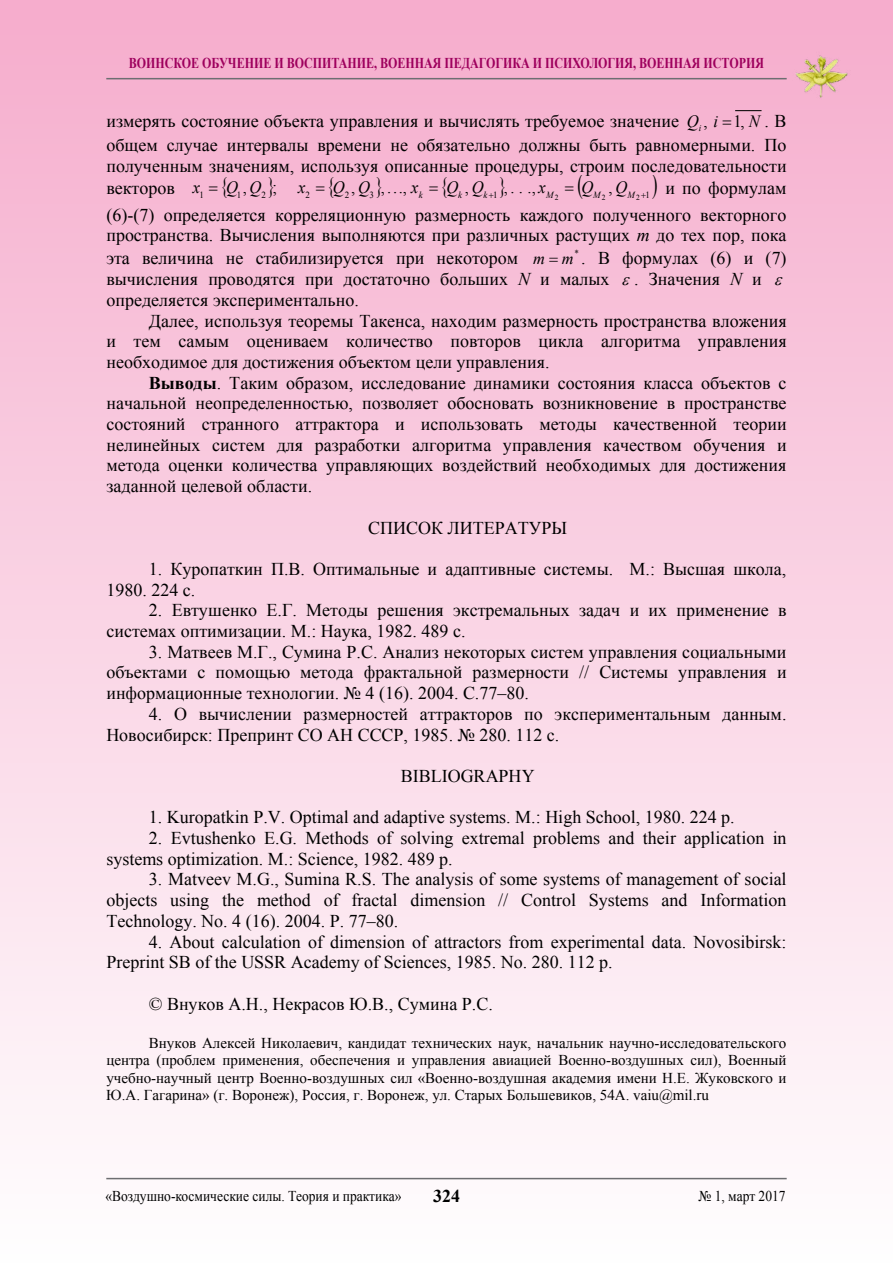
<style>
.page{position:relative;width:893px;height:1263px;background:#fff}
.page>*{position:absolute;margin:0;border:0;box-sizing:border-box;transform-origin:0 0}
.t1{font:18px/20.7px "Times New Roman";color:#000}
.t2{font:700 18px "Times New Roman";color:#000}
.t3{font:17.25px "Times New Roman";color:#000;scale:.96 1}
.t4{font:italic 17.25px "Times New Roman";color:#000;scale:.96 1}
.t5{font:15px/17.2px "Times New Roman";color:#000;text-align:justify}
.t6{font:700 15px "Times New Roman";color:#9e005d;scale:.8 1}
.t7{font:15px "Times New Roman";color:#000;scale:.9 1}
.t8{font:9.45px "Times New Roman";color:#000;scale:.96 1}
.t9{font:italic 9.45px "Times New Roman";color:#000;scale:.96 1}
.t10{font:9px "Times New Roman";color:#000}
.t11{font:7.8px "Times New Roman";color:#000;scale:.96 1}
.s1{font-style:italic;font-size:17.25px}
.s2{font-size:17.25px}
.s3{font-style:italic}
.s4{font-style:italic;font-size:16.5px}
.s5{font-weight:700}
</style>
<div class="page">
<div style="left:0;top:0;width:893px;height:1263px;background:linear-gradient(to bottom,#f6accc,#fefefe)"></div>
<hr style="left:106px;top:78px;width:681px;height:1px;background:#6d6e71">
<hr style="left:106px;top:1178px;width:681px;height:1px;background:#6d6e71">
<img style="left:792px;top:52px;width:58px;height:47px">
<svg style="left:736px;top:110px;width:25px;height:1px"></svg>
<svg style="left:723px;top:120px;width:8px;height:4px"></svg>
<svg style="left:269px;top:177px;width:4px;height:21px"></svg>
<svg style="left:377px;top:177px;width:4px;height:21px"></svg>
<svg style="left:500px;top:177px;width:4px;height:21px"></svg>
<svg style="left:652px;top:174px;width:5px;height:25px"></svg>
<svg style="left:209px;top:177px;width:18px;height:21px"></svg>
<svg style="left:316px;top:177px;width:18px;height:21px"></svg>
<svg style="left:429px;top:177px;width:18px;height:21px"></svg>
<svg style="left:489px;top:193px;width:4px;height:5px"></svg>
<svg style="left:565px;top:174px;width:17px;height:25px"></svg>
<svg style="left:641px;top:193px;width:5px;height:5px"></svg>
<svg style="left:549px;top:257px;width:9px;height:4px"></svg>
<svg style="left:622px;top:277px;width:9px;height:8px"></svg>
<svg style="left:774px;top:277px;width:9px;height:8px"></svg>
<p class="t6" style="left:129px;top:52px;width:796px">воинское обучение и воспитание, военная педагогика и психология, военная история</p>
<p class="t1" style="left:106px;top:109px;width:682px;line-height:24px">измерять состояние объекта управления и вычислять требуемое значение <span class="s1">Q</span><sub>i</sub> <span class="s2">,</span> <span class="s1">i</span> <span class="s2">1,</span> <span class="s1">N</span> . В общем случае интервалы времени не обязательно должны быть равномерными. По</p>
<p class="t1" style="left:106px;top:155px;width:682px;line-height:21.8px">полученным значениям, используя описанные процедуры, строим последовательности векторов</p>
<p class="t1" style="left:106px;top:174px;width:682px;line-height:27.2px;text-align:right">и по формулам<br>(6)-(7) определяется корреляционную размерность каждого полученного векторного</p>
<p class="t1" style="left:106px;top:224px;width:682px;line-height:22.2px">пространства. Вычисления выполняются при различных растущих <span class="s3">m</span> до тех пор, пока эта величина не стабилизируется при некотором</p>
<p class="t4" style="left:193px;top:176px;width:9px">x</p>
<p class="t4" style="left:226px;top:176px;width:38px">Q Q</p>
<p class="t4" style="left:298px;top:176px;width:9px">x</p>
<p class="t4" style="left:333px;top:176px;width:40px">Q Q</p>
<p class="t4" style="left:446px;top:176px;width:40px">Q Q</p>
<p class="t9" style="left:419px;top:188px;width:6px">k</p>
<p class="t9" style="left:458px;top:188px;width:6px">k</p>
<p class="t9" style="left:484px;top:188px;width:6px">k</p>
<p class="t9" style="left:546px;top:188px;width:9px">M</p>
<p class="t4" style="left:581px;top:176px;width:57px">Q<sub>M</sub> Q<sub>M</sub></p>
<p class="t3" style="left:243px;top:176px;width:6px">,</p>
<p class="t3" style="left:273px;top:176px;width:6px">;</p>
<p class="t3" style="left:351px;top:176px;width:6px">,</p>
<p class="t3" style="left:381px;top:176px;width:41px">,..., <span class="s3">x</span></p>
<p class="t3" style="left:465px;top:176px;width:6px">,</p>
<p class="t3" style="left:504px;top:176px;width:45px">,. . .,<span class="s3">x</span></p>
<p class="t3" style="left:608px;top:176px;width:6px">,</p>
<p class="t8" style="left:200px;top:188px;width:6px">1</p>
<p class="t8" style="left:237px;top:188px;width:6px">1</p>
<p class="t8" style="left:261px;top:188px;width:6px">2</p>
<p class="t8" style="left:306px;top:188px;width:6px">2</p>
<p class="t8" style="left:345px;top:188px;width:6px">2</p>
<p class="t8" style="left:370px;top:188px;width:6px">3</p>
<p class="t8" style="left:493px;top:188px;width:6px">1</p>
<p class="t8" style="left:646px;top:188px;width:6px">1</p>
<p class="t11" style="left:555px;top:192px;width:5px">2</p>
<p class="t11" style="left:602px;top:192px;width:5px">2</p>
<p class="t11" style="left:636px;top:192px;width:5px">2</p>
<p class="t10" style="left:574px;top:247px;width:6px">*</p>
<p class="t1" style="left:106px;top:247px;width:682px;line-height:21.3px;text-indent:427px"><span class="s4">m m</span> . В формулах (6) и (7) вычисления проводятся при достаточно больших <span class="s3">N</span> и малых</p>
<p class="t1" style="left:634px;top:268px;width:129px">. Значения <span class="s3">N</span> и</p>
<p class="t1" style="left:106px;top:289px;width:254px">определяется экспериментально.</p>
<p class="t1" style="left:149px;top:310px;width:639px">Далее, используя теоремы Такенса, находим размерность пространства вложения</p>
<p class="t1" style="left:106px;top:331px;width:682px">и тем самым оцениваем количество повторов цикла алгоритма управления</p>
<p class="t1" style="left:106px;top:351px;width:445px">необходимое для достижения объектом цели управления.</p>
<p class="t1" style="left:149px;top:372px;width:639px"><span class="s5">Выводы</span>. Таким образом, исследование динамики состояния класса объектов с</p>
<p class="t1" style="left:106px;top:393px;width:682px">начальной неопределенностью, позволяет обосновать возникновение в пространстве</p>
<p class="t1" style="left:106px;top:413px;width:682px">состояний странного аттрактора и использовать методы качественной теории</p>
<p class="t1" style="left:106px;top:434px;width:682px">нелинейных систем для разработки алгоритма управления качеством обучения и</p>
<p class="t1" style="left:106px;top:455px;width:682px">метода оценки количества управляющих воздействий необходимых для достижения</p>
<p class="t1" style="left:106px;top:475px;width:207px">заданной целевой области.</p>
<p class="t1" style="left:368px;top:517px;width:201px">СПИСОК ЛИТЕРАТУРЫ</p>
<p class="t1" style="left:106px;top:558px;width:682px;text-indent:43px">1. Куропаткин П.В. Оптимальные и адаптивные системы. М.: Высшая школа,<br>1980. 224 с.</p>
<p class="t1" style="left:106px;top:600px;width:682px;text-indent:43px">2. Евтушенко Е.Г. Методы решения экстремальных задач и их применение в системах оптимизации. М.: Наука, 1982. 489 с.</p>
<p class="t1" style="left:106px;top:641px;width:682px;text-align:justify;text-indent:43px">3. Матвеев М.Г., Сумина Р.С. Анализ некоторых систем управления социальными объектами с помощью метода фрактальной размерности // Системы управления и информационные технологии. № 4 (16). 2004. С.77–80.</p>
<p class="t1" style="left:106px;top:703px;width:682px;text-indent:43px">4. О вычислении размерностей аттракторов по экспериментальным данным.<br>Новосибирск: Препринт СО АН СССР, 1985. № 280. 112 с.</p>
<p class="t1" style="left:401px;top:765px;width:135px">BIBLIOGRAPHY</p>
<p class="t1" style="left:149px;top:807px;width:587px">1. Kuropatkin P.V. Optimal and adaptive systems. M.: High School, 1980. 224 p.</p>
<p class="t1" style="left:106px;top:827px;width:682px;text-indent:43px">2. Evtushenko E.G. Methods of solving extremal problems and their application in systems optimization. M.: Science, 1982. 489 p.</p>
<p class="t1" style="left:106px;top:869px;width:682px;text-align:justify;text-indent:43px">3. Matveev M.G., Sumina R.S. The analysis of some systems of management of social objects using the method of fractal dimension // Сontrol Systems and Information Technology. No. 4 (16). 2004. P. 77–80.</p>
<p class="t1" style="left:106px;top:931px;width:682px;text-indent:43px">4. About calculation of dimension of attractors from experimental data. Novosibirsk:<br>Preprint SB of the USSR Academy of Sciences, 1985. No. 280. 112 p.</p>
<p class="t1" style="left:149px;top:993px;width:345px">© Внуков А.Н., Некрасов Ю.В., Сумина Р.С.</p>
<p class="t5" style="left:106px;top:1034px;width:682px;text-indent:43px">Внуков Алексей Николаевич, кандидат технических наук, начальник научно-исследовательского центра (проблем применения, обеспечения и управления авиацией Военно-воздушных сил), Военный учебно-научный центр Военно-воздушных сил «Военно-воздушная академия имени Н.Е. Жуковского и Ю.А. Гагарина» (г. Воронеж), Россия, г. Воронеж, ул. Старых Большевиков, 54А. vaiu@mil.ru</p>
<p class="t7" style="left:105px;top:1186px;width:330px">«Воздушно-космические силы. Теория и практика»</p>
<p class="t2" style="left:433px;top:1184px;width:28px">324</p>
<p class="t7" style="left:699px;top:1186px;width:98px">№ 1, март 2017</p>
</div>
